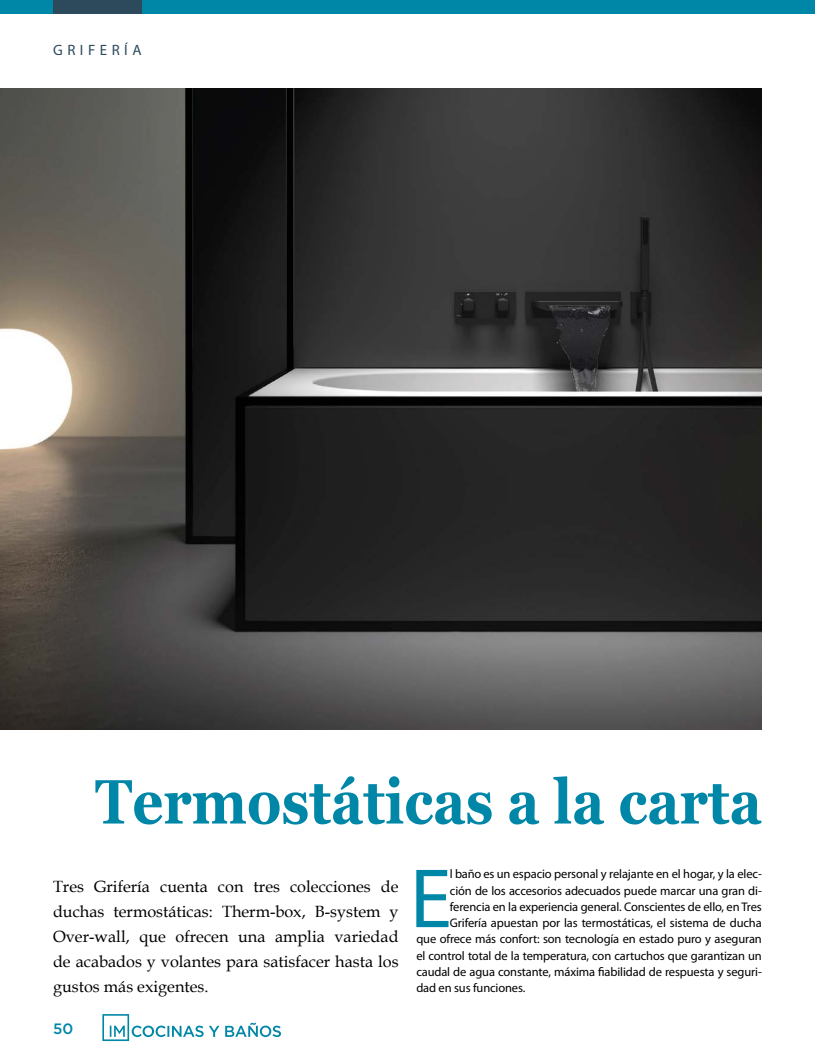
<style>
.page{position:relative;width:815px;height:1063px;background:#fff}
.page>*{position:absolute;margin:0;border:0;box-sizing:border-box;transform-origin:0 0}
.t1{font:84.88px "Myriad Pro";color:#0087a8}
.t2{font:700 62.5px "Georgia";color:#0087a8;scale:.87 1}
.t3{font:16.25px/25px "Book Antiqua";color:#000;text-align:justify}
.t4{font:15px "Myriad Pro";letter-spacing:.3em;color:#2c4a5c}
.t5{font:500 15px "Gotham";color:#0087a8}
.t6{font:12.5px "Myriad Pro";letter-spacing:-.01em;color:#000}
</style>
<div class="page">
<div style="left:0;top:0;width:815px;height:14px;background:#0087a8"></div>
<div style="left:53px;top:0;width:89px;height:14px;background:#2c4a5c"></div>
<svg style="left:102px;top:1014px;width:117px;height:27px"></svg>
<svg style="left:225px;top:1023px;width:56px;height:14px"></svg>
<img style="left:0;top:89px;width:762px;height:641px">
<p class="t4" style="left:53px;top:41px;width:90px">GRIFERÍA</p>
<h2 class="t2" style="left:95px;top:762px;width:768px">Termostáticas a la carta</h2>
<h3 class="t3" style="left:53px;top:874px;width:347px">Tres Grifería cuenta con tres colecciones de duchas termostáticas: Therm-box, B-system y Over-wall, que ofrecen una amplia variedad de acabados y volantes para satisfacer hasta los gustos más exigentes.</h3>
<h1 class="t1" style="left:410px;top:846px;width:43px">E</h1>
<p class="t6" style="left:450px;top:866px;width:313px">l baño es un espacio personal y relajante en el hogar, y la elec-</p>
<p class="t6" style="left:450px;top:883px;width:313px">ción de los accesorios adecuados puede marcar una gran di-</p>
<p class="t6" style="left:450px;top:899px;width:313px">ferencia en la experiencia general. Conscientes de ello, en Tres</p>
<p class="t6" style="left:450px;top:915px;width:313px">Grifería apuestan por las termostáticas, el sistema de ducha</p>
<p class="t6" style="left:416px;top:931px;width:347px">que ofrece más confort: son tecnología en estado puro y aseguran</p>
<p class="t6" style="left:416px;top:948px;width:347px">el control total de la temperatura, con cartuchos que garantizan un</p>
<p class="t6" style="left:416px;top:964px;width:347px">caudal de agua constante, máxima fiabilidad de respuesta y seguri-</p>
<p class="t6" style="left:416px;top:980px;width:111px">dad en sus funciones.</p>
<p class="t5" style="left:53px;top:1018px;width:22px">50</p>
</div>
